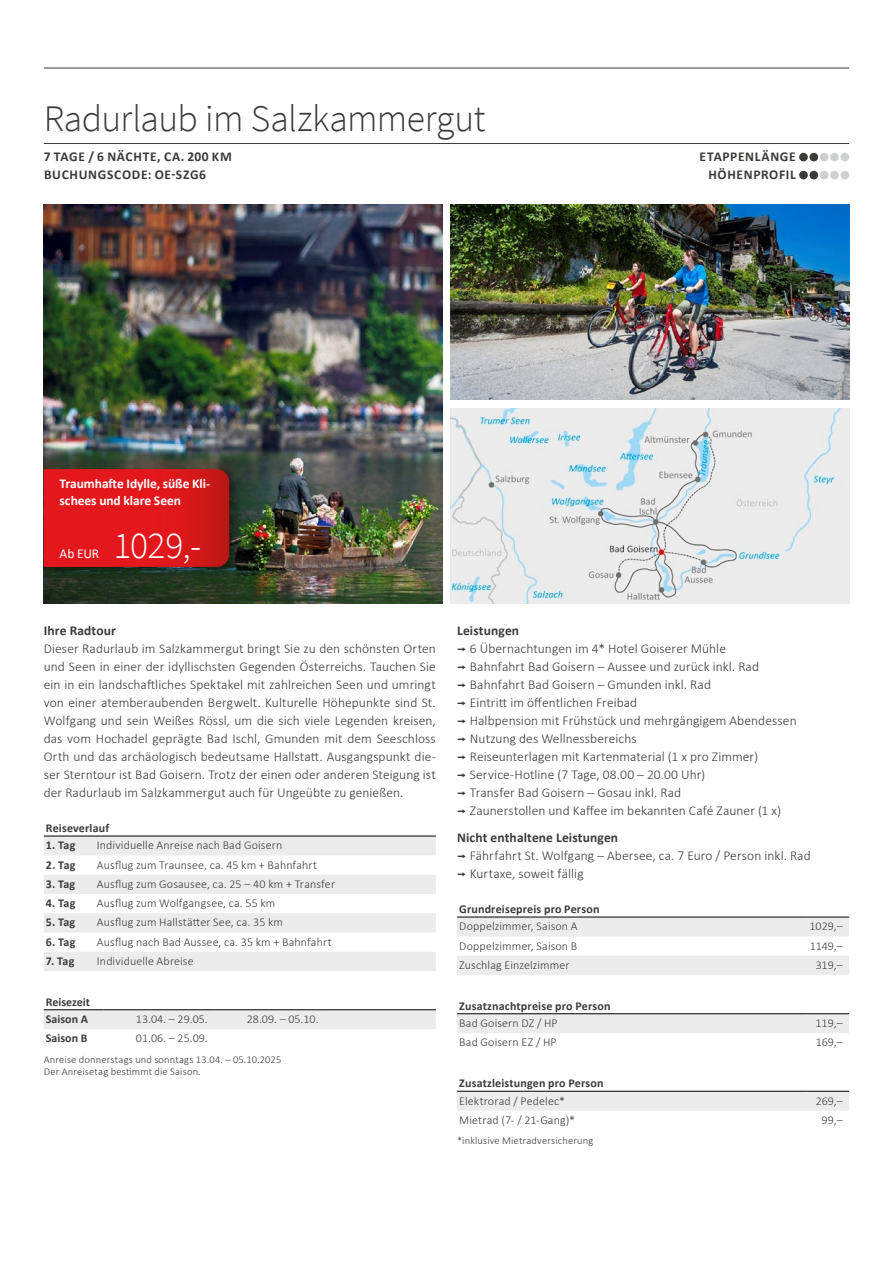
<style>
.page{position:relative;width:893px;height:1263px;background:#fff}
.page>*{position:absolute;margin:0;border:0;box-sizing:border-box;transform-origin:0 0}
.t1{font:300 37.5px "Source Sans Pro";letter-spacing:-.01em;color:#3b3b3a}
.t2{font:300 37.5px "Source Sans Pro";color:#fff}
.t3{font:300 13.5px/18px "Calibri";letter-spacing:.005em;color:#3b3b3a}
.t4{font:700 13.5px/18px "Calibri";letter-spacing:.05em;color:#3b3b3a}
.t5{font:700 13.5px/17.2px "Calibri";letter-spacing:-.005em;color:#fff}
.t6{font:700 13.5px "Calibri";letter-spacing:.01em;color:#3b3b3a}
.t7{font:13.5px "Calibri";color:#fff}
.t8{font:300 12px "Calibri";letter-spacing:.01em;color:#3b3b3a}
.t9{font:700 12px/17.7px "Calibri";letter-spacing:.015em;color:#3b3b3a}
.t10{font:300 10.5px/12px "Calibri";letter-spacing:.015em;color:#3b3b3a}
.s1{font-weight:700}
.s2{font-family:"Interstate";font-weight:400}
</style>
<div class="page">
<img style="left:44px;top:204px;width:398px;height:400px">
<img style="left:451px;top:204px;width:398px;height:196px">
<img style="left:451px;top:408px;width:398px;height:196px">
<div style="left:40px;top:463px;width:204px;height:116px;background:#000;opacity:.45"></div>
<svg style="left:44px;top:469px;width:185px;height:98px;background:#db171b"></svg>
<hr style="left:44px;top:143px;width:805px;height:1px;background:#3b3b3a">
<hr style="left:44px;top:68px;width:805px;height:1px;background:#3b3b3a">
<div style="left:799px;top:153px;width:9px;height:8px;background:#3b3b3a;border-radius:50%"></div>
<div style="left:809px;top:153px;width:9px;height:8px;background:#3b3b3a;border-radius:50%"></div>
<div style="left:820px;top:153px;width:8px;height:8px;background:#cfd0d0;border-radius:50%"></div>
<div style="left:830px;top:153px;width:9px;height:8px;background:#cfd0d0;border-radius:50%"></div>
<div style="left:840px;top:153px;width:9px;height:8px;background:#cfd0d0;border-radius:50%"></div>
<div style="left:799px;top:171px;width:9px;height:8px;background:#3b3b3a;border-radius:50%"></div>
<div style="left:809px;top:171px;width:9px;height:8px;background:#3b3b3a;border-radius:50%"></div>
<div style="left:820px;top:171px;width:8px;height:8px;background:#cfd0d0;border-radius:50%"></div>
<div style="left:830px;top:171px;width:9px;height:8px;background:#cfd0d0;border-radius:50%"></div>
<div style="left:840px;top:171px;width:9px;height:8px;background:#cfd0d0;border-radius:50%"></div>
<svg style="left:44px;top:837px;width:392px;height:134px;fill:#ececed"></svg>
<hr style="left:44px;top:836px;width:51px;height:1px;background:#000">
<hr style="left:95px;top:836px;width:341px;height:1px;background:#000">
<div style="left:44px;top:1010px;width:392px;height:19px;background:#ececed"></div>
<hr style="left:44px;top:1009px;width:59px;height:1px;background:#000">
<hr style="left:103px;top:1009px;width:111px;height:1px;background:#000">
<hr style="left:214px;top:1009px;width:111px;height:1px;background:#000">
<hr style="left:325px;top:1009px;width:111px;height:1px;background:#000">
<svg style="left:457px;top:918px;width:392px;height:57px"></svg>
<hr style="left:457px;top:917px;width:349px;height:1px;background:#000">
<hr style="left:806px;top:917px;width:43px;height:1px;background:#000">
<div style="left:457px;top:1014px;width:392px;height:19px;background:#ececed"></div>
<hr style="left:457px;top:1013px;width:349px;height:1px;background:#000">
<hr style="left:806px;top:1013px;width:43px;height:1px;background:#000">
<div style="left:457px;top:1092px;width:392px;height:19px;background:#ececed"></div>
<hr style="left:457px;top:1091px;width:349px;height:1px;background:#000">
<hr style="left:806px;top:1091px;width:43px;height:1px;background:#000">
<h1 class="t1" style="left:44px;top:96px;width:443px">Radurlaub im Salzkammergut</h1>
<p class="t4" style="left:44px;top:147px;width:190px">7 TAGE / 6 NÄCHTE, CA. 200 KM<br>BUCHUNGSCODE: OE-SZG6</p>
<p class="t4" style="left:700px;top:147px;width:98px;text-align:right">ETAPPENLÄNGE<br>HÖHENPROFIL</p>
<p class="t5" style="left:60px;top:474px;width:152px">Traumhafte Idylle, süße Kli&shy;schees und klare Seen</p>
<p class="t7" style="left:60px;top:544px;width:41px">Ab EUR</p>
<h1 class="t2" style="left:114px;top:522px;width:89px">1029,-</h1>
<p class="t6" style="left:44px;top:621px;width:74px">Ihre Radtour</p>
<p class="t3" style="left:44px;top:640px;width:394px;text-align:justify">Dieser Radurlaub im Salzkammergut bringt Sie zu den schönsten Orten und Seen in einer der idyllischsten Gegenden Österreichs. Tauchen Sie ein in ein landschaftliches Spektakel mit zahlreichen Seen und umringt von einer atemberaubenden Bergwelt. Kulturelle Höhepunkte sind St.<br>Wolfgang und sein Weißes Rössl, um die sich viele Legenden kreisen, das vom Hochadel geprägte Bad Ischl, Gmunden mit dem Seeschloss Orth und das archäologisch bedeutsame Hallstatt. Ausgangspunkt die&shy;ser Sterntour ist Bad Goisern. Trotz der einen oder anderen Steigung ist der Radurlaub im Salzkammergut auch für Ungeübte zu genießen.</p>
<p class="t9" style="left:46px;top:818px;width:65px">Reiseverlauf</p>
<p class="t9" style="left:46px;top:836px;width:31px">1. Tag</p>
<p class="t8" style="left:97px;top:838px;width:187px">Individuelle Anreise nach Bad Goisern</p>
<p class="t9" style="left:46px;top:855px;width:31px">2. Tag</p>
<p class="t8" style="left:97px;top:857px;width:222px">Ausflug zum Traunsee, ca. 45 km + Bahnfahrt</p>
<p class="t9" style="left:46px;top:875px;width:31px">3. Tag</p>
<p class="t8" style="left:97px;top:876px;width:240px">Ausflug zum Gosausee, ca. 25 – 40 km + Transfer</p>
<p class="t9" style="left:46px;top:894px;width:31px">4. Tag</p>
<p class="t8" style="left:97px;top:896px;width:180px">Ausflug zum Wolfgangsee, ca. 55 km</p>
<p class="t9" style="left:46px;top:913px;width:31px">5. Tag</p>
<p class="t8" style="left:97px;top:915px;width:188px">Ausflug zum Hallstätter See, ca. 35 km</p>
<p class="t9" style="left:46px;top:932px;width:31px">6. Tag</p>
<p class="t8" style="left:97px;top:934px;width:236px">Ausflug nach Bad Aussee, ca. 35 km + Bahnfahrt</p>
<p class="t9" style="left:46px;top:952px;width:30px">7. Tag</p>
<p class="t8" style="left:97px;top:953px;width:98px">Individuelle Abreise</p>
<p class="t9" style="left:46px;top:992px;width:45px">Reisezeit<br>Saison A</p>
<p class="t8" style="left:136px;top:1012px;width:73px">13.04. – 29.05.</p>
<p class="t8" style="left:247px;top:1012px;width:73px">28.09. – 05.10.</p>
<p class="t9" style="left:46px;top:1029px;width:43px">Saison B</p>
<p class="t8" style="left:136px;top:1031px;width:73px">01.06. – 25.09.</p>
<p class="t10" style="left:44px;top:1053px;width:239px">Anreise donnerstags und sonntags 13.04. – 05.10.2025<br>Der Anreisetag bestimmt die Saison.</p>
<p class="t3" style="left:457px;top:622px;width:341px"><span class="s1">Leistungen<br></span><span class="s2">¬</span> 6 Übernachtungen im 4* Hotel Goiserer Mühle<br><span class="s2">¬</span> Bahnfahrt Bad Goisern – Aussee und zurück inkl. Rad<br><span class="s2">¬</span> Bahnfahrt Bad Goisern – Gmunden inkl. Rad<br><span class="s2">¬</span> Eintritt im öffentlichen Freibad<br><span class="s2">¬</span> Halbpension mit Frühstück und mehrgängigem Abendessen <span class="s2">¬</span> Nutzung des Wellnessbereichs<br><span class="s2">¬</span> Reiseunterlagen mit Kartenmaterial (1 x pro Zimmer)<br><span class="s2">¬</span> Service-Hotline (7 Tage, 08.00 – 20.00 Uhr)<br><span class="s2">¬</span> Transfer Bad Goisern – Gosau inkl. Rad<br><span class="s2">¬</span> Zaunerstollen und Kaffee im bekannten Café Zauner (1 x)</p>
<p class="t3" style="left:457px;top:829px;width:355px"><span class="s1">Nicht enthaltene Leistungen<br></span><span class="s2">¬</span> Fährfahrt St. Wolfgang – Abersee, ca. 7 Euro / Person inkl. Rad <span class="s2">¬</span> Kurtaxe, soweit fällig</p>
<p class="t9" style="left:459px;top:899px;width:142px">Grundreisepreis pro Person</p>
<p class="t8" style="left:459px;top:919px;width:120px">Doppelzimmer, Saison A</p>
<p class="t8" style="left:810px;top:919px;width:35px">1029,–</p>
<p class="t8" style="left:459px;top:938px;width:120px">Doppelzimmer, Saison B</p>
<p class="t8" style="left:810px;top:938px;width:34px">1149,–</p>
<p class="t8" style="left:459px;top:957px;width:112px">Zuschlag Einzelzimmer</p>
<p class="t8" style="left:816px;top:957px;width:28px">319,–</p>
<p class="t9" style="left:459px;top:996px;width:153px">Zusatznachtpreise pro Person</p>
<p class="t8" style="left:459px;top:1016px;width:100px">Bad Goisern DZ / HP</p>
<p class="t8" style="left:816px;top:1016px;width:29px">119,–</p>
<p class="t8" style="left:459px;top:1035px;width:99px">Bad Goisern EZ / HP</p>
<p class="t8" style="left:816px;top:1035px;width:29px">169,–</p>
<p class="t9" style="left:459px;top:1074px;width:146px">Zusatzleistungen pro Person</p>
<p class="t8" style="left:459px;top:1093px;width:107px">Elektrorad / Pedelec*</p>
<p class="t8" style="left:816px;top:1093px;width:29px">269,–</p>
<p class="t8" style="left:459px;top:1112px;width:117px">Mietrad (7- / 21-Gang)*</p>
<p class="t8" style="left:822px;top:1112px;width:23px">99,–</p>
<p class="t10" style="left:457px;top:1135px;width:138px">*inklusive Mietradversicherung</p>
</div>
